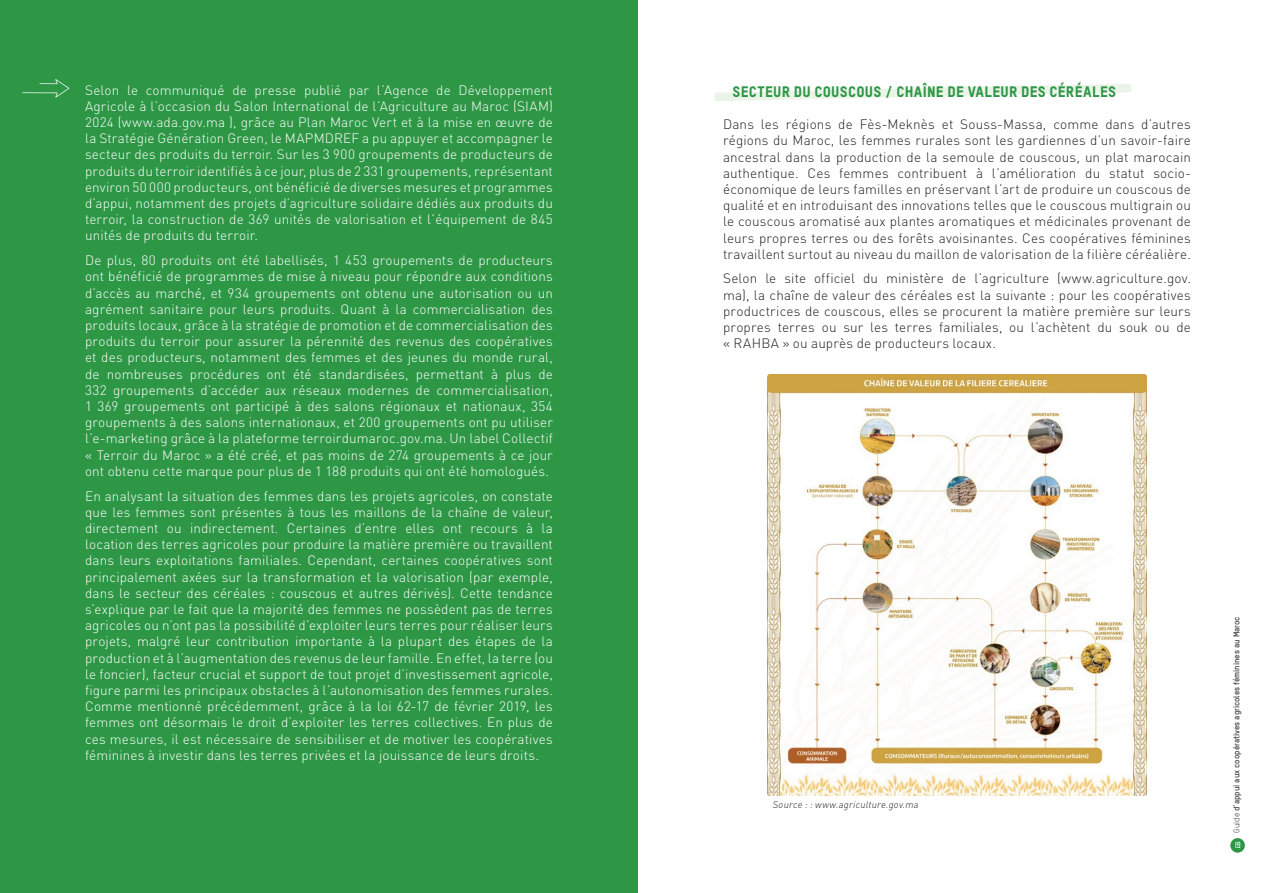
<style>
.page{position:relative;width:1276px;height:893px;background:#fff}
.page>*{position:absolute;margin:0;border:0;box-sizing:border-box;transform-origin:0 0}
.t1{font:15px "Oxfam TSTARPRO Headline";letter-spacing:.02em;color:#2d9746}
.t2{font:300 13.5px/16.2px "DIN Pro";letter-spacing:.01em;color:#fff;text-align:justify}
.t3{font:300 13.5px/16.2px "DIN Pro";letter-spacing:.01em;color:#231f20;text-align:justify}
.t4{font:italic 300 9.75px "DIN Pro";letter-spacing:.02em;color:#231f20}
.t5{font:300 condensed 8.85px "Apex Mk 2";color:#fff}
.t6{font:700 8.25px "Oxfam TSTARPRO";color:#3e3e3f}
.s1{font-weight:400}
</style>
<div class="page">
<div style="left:1230px;top:838px;width:15px;height:15px;background:#2d9746;border-radius:50%"></div>
<div style="left:0;top:0;width:638px;height:893px;background:#2d9746"></div>
<svg style="left:22px;top:79px;width:47px;height:19px"></svg>
<svg style="left:715px;top:84px;width:416px;height:17px"></svg>
<img style="left:767px;top:374px;width:380px;height:422px">
<p class="t2" style="left:85px;top:81px;width:469px">Selon le communiqué de presse publié par l’Agence de Développement Agricole à l’occasion du Salon International de l’Agriculture au Maroc (SIAM)<br>2024 (www.ada.gov.ma ), grâce au Plan Maroc Vert et à la mise en œuvre de la Stratégie Génération Green, le MAPMDREF a pu appuyer et accompagner le secteur des produits du terroir. Sur les 3 900 groupements de producteurs de produits du terroir identifiés à ce jour, plus de 2 331 groupements, représentant environ 50 000 producteurs, ont bénéficié de diverses mesures et programmes d’appui, notamment des projets d’agriculture solidaire dédiés aux produits du terroir, la construction de 369 unités de valorisation et l’équipement de 845 unités de produits du terroir.</p>
<p class="t2" style="left:85px;top:251px;width:469px">De plus, 80 produits ont été labellisés, 1 453 groupements de producteurs ont bénéficié de programmes de mise à niveau pour répondre aux conditions d’accès au marché, et 934 groupements ont obtenu une autorisation ou un agrément sanitaire pour leurs produits. Quant à la commercialisation des produits locaux, grâce à la stratégie de promotion et de commercialisation des produits du terroir pour assurer la pérennité des revenus des coopératives et des producteurs, notamment des femmes et des jeunes du monde rural, de nombreuses procédures ont été standardisées, permettant à plus de 332 groupements d’accéder aux réseaux modernes de commercialisation, 1 369 groupements ont participé à des salons régionaux et nationaux, 354 groupements à des salons internationaux, et 200 groupements ont pu utiliser l’e-marketing grâce à la plateforme terroirdumaroc.gov.ma. Un label Collectif « Terroir du Maroc » a été créé, et pas moins de 274 groupements à ce jour ont obtenu cette marque pour plus de 1 188 produits qui ont été homologués.</p>
<p class="t2" style="left:85px;top:486px;width:469px">En analysant la situation des femmes dans les projets agricoles, on constate que les femmes sont présentes à tous les maillons de la chaîne de valeur, directement ou indirectement. Certaines d’entre elles ont recours à la location des terres agricoles pour produire la matière première ou travaillent dans leurs exploitations familiales. Cependant, certaines coopératives sont principalement axées sur la transformation et la valorisation (par exemple, dans le secteur des céréales : couscous et autres dérivés). Cette tendance s’explique par le fait que la majorité des femmes ne possèdent pas de terres agricoles ou n’ont pas la possibilité d’exploiter leurs terres pour réaliser leurs projets, malgré leur contribution importante à la plupart des étapes de la production et à l’augmentation des revenus de leur famille. En effet, la terre (ou le foncier), facteur crucial et support de tout projet d’investissement agricole, figure parmi les principaux obstacles à l’autonomisation des femmes rurales.<br>Comme mentionné précédemment, grâce à la loi 62-17 de février 2019, les femmes ont désormais le droit d’exploiter les terres collectives. En plus de ces mesures, il est nécessaire de sensibiliser et de motiver les coopératives féminines à investir dans les terres privées et la jouissance de leurs droits.</p>
<p class="t1" style="left:732px;top:82px;width:385px">SECTEUR DU COUSCOUS / CHAÎNE DE VALEUR DES CÉRÉALES</p>
<p class="t3" style="left:723px;top:115px;width:469px">Dans les régions de Fès-Meknès et Souss-Massa, comme dans d’autres régions du Maroc, les femmes rurales sont les gardiennes d’un savoir-faire ancestral dans la production de la semoule de couscous, un plat marocain authentique. Ces femmes contribuent à l’amélioration du statut socio&shy;économique de leurs familles en préservant l’art de produire un couscous de qualité et en introduisant des innovations telles que le couscous multigrain ou le couscous aromatisé aux plantes aromatiques et médicinales provenant de leurs propres terres ou des forêts avoisinantes. Ces coopératives féminines travaillent surtout au niveau du maillon de valorisation de la filière céréalière.</p>
<p class="t3" style="left:723px;top:269px;width:469px">Selon le site officiel du ministère de l’agriculture (www.agriculture.gov. ma), la chaîne de valeur des céréales est la suivante : pour les coopératives productrices de couscous, elles se procurent la matière première sur leurs propres terres ou sur les terres familiales, ou l’achètent du souk ou de « RAHBA » ou auprès de producteurs locaux.</p>
<p class="t4" style="left:773px;top:797px;width:147px">Source : : www.agriculture.gov.ma</p>
<p class="t6" style="left:1231px;top:833px;width:218px;rotate:-90deg"><span class="s1">Guide</span> d’appui aux coopératives agricoles féminines au Maroc</p>
<p class="t5" style="left:1235px;top:841px;width:7px">19</p>
</div>
